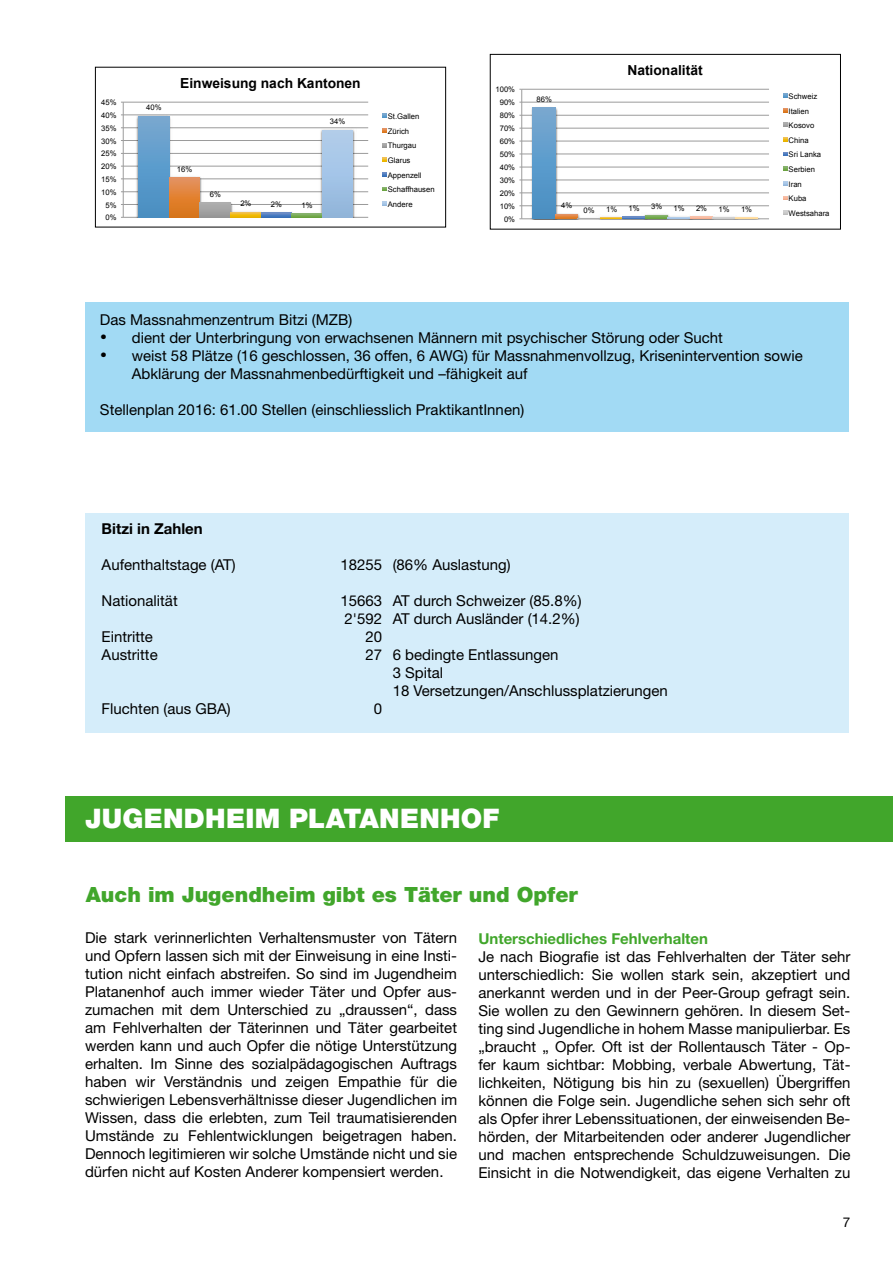
<style>
.page{position:relative;width:893px;height:1263px;background:#fff}
.page>*{position:absolute;margin:0;border:0;box-sizing:border-box;transform-origin:0 0}
.t1{font:900 27px "Helvetica Neue LT";letter-spacing:.015em;color:#fff}
.t2{font:900 21px "Helvetica Neue LT";color:#41a62b}
.t3{font:15px/18px "Helvetica Neue LT";color:#000}
.t4{font:700 15px "Helvetica Neue LT";color:#41a62b}
.t5{font:700 15px "Helvetica Neue LT";color:#000}
.t6{font:700 13.8px "Arial";color:#000}
.t7{font:13.5px "Helvetica Neue LT";color:#000}
.t8{font:7.65px/14.7px "Arial";color:#000}
</style>
<div class="page">
<div style="left:85px;top:302px;width:764px;height:130px;background:#a2daf4"></div>
<div style="left:85px;top:513px;width:764px;height:220px;background:#d5edfa"></div>
<div style="left:66px;top:796px;width:827px;height:46px;background:#41a62b"></div>
<svg style="left:121px;top:101px;width:266px;height:117px"></svg>
<svg style="left:519px;top:88px;width:269px;height:132px"></svg>
<div style="left:95px;top:67px;width:351px;height:160px;border:1px solid #000"></div>
<div style="left:490px;top:54px;width:351px;height:176px;border:1px solid #000"></div>
<p class="t6" style="left:627px;top:61px;width:77px">Nationalität</p>
<p class="t8" style="left:101px;top:95px;width:17px">45%</p>
<p class="t8" style="left:101px;top:108px;width:17px">40%</p>
<p class="t8" style="left:101px;top:121px;width:17px">35%</p>
<p class="t8" style="left:101px;top:134px;width:17px">30%</p>
<p class="t8" style="left:101px;top:146px;width:17px">25%</p>
<p class="t8" style="left:101px;top:159px;width:17px">20%</p>
<p class="t8" style="left:101px;top:172px;width:17px">15%</p>
<p class="t8" style="left:101px;top:185px;width:17px">10%</p>
<p class="t8" style="left:106px;top:198px;width:13px">5%</p>
<p class="t8" style="left:106px;top:210px;width:13px">0%</p>
<p class="t8" style="left:146px;top:100px;width:17px">40%</p>
<p class="t6" style="left:180px;top:74px;width:182px">Einweisung nach Kantonen</p>
<p class="t8" style="left:330px;top:114px;width:17px">34%</p>
<p class="t8" style="left:177px;top:162px;width:17px">16%</p>
<p class="t8" style="left:210px;top:187px;width:13px">6%</p>
<p class="t8" style="left:240px;top:196px;width:13px">2%</p>
<p class="t8" style="left:271px;top:197px;width:13px">2%</p>
<p class="t8" style="left:301px;top:198px;width:13px">1%</p>
<p class="t8" style="left:388px;top:109px;width:48px">St.Gallen<br>Zürich<br>Thurgau<br>Glarus<br>Appenzell<br>Schaffhausen<br>Andere</p>
<p class="t8" style="left:495px;top:82px;width:21px">100%</p>
<p class="t8" style="left:500px;top:95px;width:17px">90%</p>
<p class="t8" style="left:500px;top:108px;width:17px">80%</p>
<p class="t8" style="left:500px;top:121px;width:17px">70%</p>
<p class="t8" style="left:500px;top:134px;width:17px">60%</p>
<p class="t8" style="left:500px;top:147px;width:17px">50%</p>
<p class="t8" style="left:500px;top:160px;width:17px">40%</p>
<p class="t8" style="left:500px;top:173px;width:17px">30%</p>
<p class="t8" style="left:500px;top:186px;width:17px">20%</p>
<p class="t8" style="left:500px;top:199px;width:17px">10%</p>
<p class="t8" style="left:504px;top:212px;width:13px">0%</p>
<p class="t8" style="left:536px;top:92px;width:17px">86%</p>
<p class="t8" style="left:561px;top:198px;width:13px">4%</p>
<p class="t8" style="left:584px;top:203px;width:13px">0%</p>
<p class="t8" style="left:606px;top:202px;width:13px">1%</p>
<p class="t8" style="left:629px;top:201px;width:13px">1%</p>
<p class="t8" style="left:651px;top:199px;width:13px">3%</p>
<p class="t8" style="left:674px;top:201px;width:13px">1%</p>
<p class="t8" style="left:696px;top:201px;width:13px">2%</p>
<p class="t8" style="left:718px;top:202px;width:13px">1%</p>
<p class="t8" style="left:741px;top:202px;width:13px">1%</p>
<p class="t8" style="left:789px;top:89px;width:42px">Schweiz<br>Italien<br>Kosovo<br>China<br>Sri Lanka<br>Serbien<br>Iran<br>Kuba<br>Westsahara</p>
<p class="t3" style="left:100px;top:311px;width:254px">Das Massnahmenzentrum Bitzi (MZB)</p>
<p class="t3" style="left:100px;top:329px;width:624px">• dient der Unterbringung von erwachsenen Männern mit psychischer Störung oder Sucht</p>
<p class="t3" style="left:132px;top:347px;width:673px;text-indent:-32px">• weist 58 Plätze (16 geschlossen, 36 offen, 6 AWG) für Massnahmenvollzug, Krisenintervention sowie<br>Abklärung der Massnahmenbedürftigkeit und –fähigkeit auf</p>
<p class="t3" style="left:100px;top:401px;width:426px">Stellenplan 2016: 61.00 Stellen (einschliesslich PraktikantInnen)</p>
<p class="t6" style="left:233px;top:328px;width:77px">Nationalität</p>
<p class="t8" style="left:101px;top:349px;width:21px">100%</p>
<p class="t8" style="left:394px;top:355px;width:30px">Schweiz<br>Italien</p>
<p class="t8" style="left:394px;top:399px;width:22px">China</p>
<p class="t8" style="left:142px;top:358px;width:17px">86%</p>
<p class="t8" style="left:106px;top:401px;width:17px">60%</p>
<p class="t5" style="left:102px;top:519px;width:103px">Bitzi in Zahlen</p>
<p class="t3" style="left:102px;top:555px;width:135px">Aufenthaltstage (AT)</p>
<p class="t3" style="left:340px;top:555px;width:172px">18255 (86% Auslastung)</p>
<p class="t3" style="left:102px;top:591px;width:78px">Nationalität</p>
<p class="t3" style="left:340px;top:591px;width:243px">15663 AT durch Schweizer (85.8%)<br>2'592 AT durch Ausländer (14.2%)</p>
<p class="t3" style="left:102px;top:627px;width:53px">Eintritte</p>
<p class="t3" style="left:365px;top:627px;width:18px">20</p>
<p class="t3" style="left:102px;top:645px;width:58px">Austritte</p>
<p class="t3" style="left:393px;top:645px;width:277px;text-indent:-27px">27 6 bedingte Entlassungen<br>3 Spital<br>18 Versetzungen/Anschlussplatzierungen</p>
<p class="t3" style="left:102px;top:699px;width:131px">Fluchten (aus GBA)</p>
<p class="t3" style="left:374px;top:699px;width:10px">0</p>
<h1 class="t1" style="left:85px;top:802px;width:38px">JUGE</h1>
<h1 class="t1" style="left:163px;top:802px;width:41px">NDHEIM</h1>
<h1 class="t1" style="left:289px;top:802px;width:38px">PLATA</h1>
<h1 class="t1" style="left:379px;top:802px;width:82px">NENHOF</h1>
<h2 class="t2" style="left:86px;top:882px;width:494px">Auch im Jugendheim gibt es Täter und Opfer</h2>
<p class="t3" style="left:85px;top:929px;width:374px;text-align:justify">Die stark verinnerlichten Verhaltensmuster von Tätern und Opfern lassen sich mit der Einweisung in eine Insti&shy;tution nicht einfach abstreifen. So sind im Jugendheim Platanenhof auch immer wieder Täter und Opfer aus&shy;zumachen mit dem Unterschied zu „draussen“, dass am Fehlverhalten der Täterinnen und Täter gearbeitet werden kann und auch Opfer die nötige Unterstützung erhalten. Im Sinne des sozialpädagogischen Auftrags haben wir Verständnis und zeigen Empathie für die schwierigen Lebensverhältnisse dieser Jugendlichen im Wissen, dass die erlebten, zum Teil traumatisierenden Umstände zu Fehlentwicklungen beigetragen haben.<br>Dennoch legitimieren wir solche Umstände nicht und sie dürfen nicht auf Kosten Anderer kompensiert werden.</p>
<p class="t4" style="left:478px;top:929px;width:231px">Unterschiedliches Fehlverhalten</p>
<p class="t3" style="left:478px;top:947px;width:374px;text-align:justify">Je nach Biografie ist das Fehlverhalten der Täter sehr unterschiedlich: Sie wollen stark sein, akzeptiert und anerkannt werden und in der Peer-Group gefragt sein.<br>Sie wollen zu den Gewinnern gehören. In diesem Set&shy;ting sind Jugendliche in hohem Masse manipulierbar. Es „braucht „ Opfer. Oft ist der Rollentausch Täter - Op&shy;fer kaum sichtbar: Mobbing, verbale Abwertung, Tät&shy;lichkeiten, Nötigung bis hin zu (sexuellen) Übergriffen können die Folge sein. Jugendliche sehen sich sehr oft als Opfer ihrer Lebenssituationen, der einweisenden Be&shy;hörden, der Mitarbeitenden oder anderer Jugendlicher und machen entsprechende Schuldzuweisungen. Die Einsicht in die Notwendigkeit, das eigene Verhalten zu</p>
<p class="t7" style="left:843px;top:1214px;width:9px">7</p>
</div>
